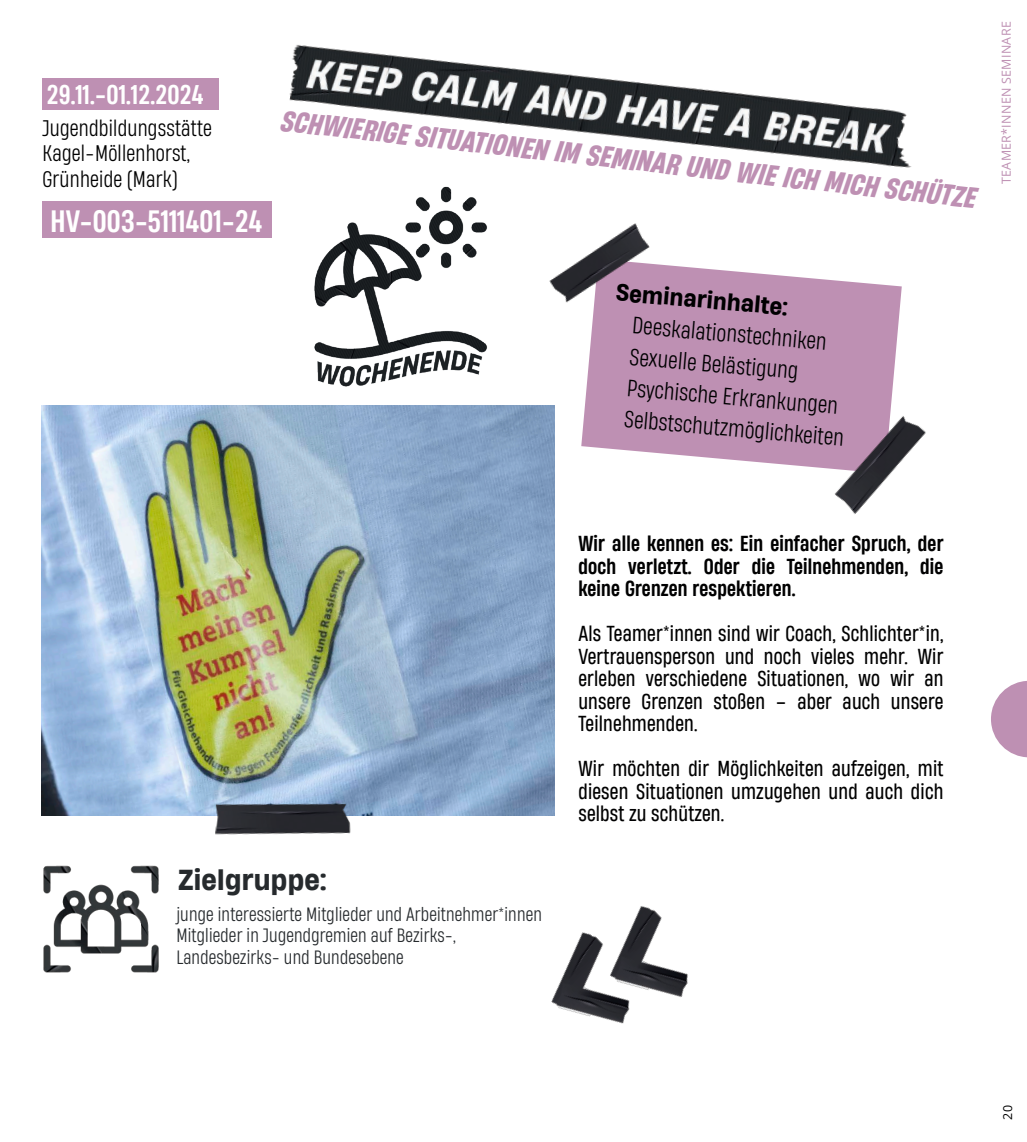
<style>
.page{position:relative;width:1027px;height:1142px;background:#fff}
.page>*{position:absolute;margin:0;border:0;box-sizing:border-box;transform-origin:0 0}
.t1{font:500 28.8px "Heading Now 55";letter-spacing:.01em;color:#fff}
.t2{font:27.68px "Heading Now Italic Variable";color:#be90b3}
.t3{font:500 27px "Heading Now 65";letter-spacing:.01em;color:#262a2d}
.t4{font:500 25.2px "Heading Now 55";letter-spacing:.01em;color:#fff}
.t5{font:22.05px/31.5px "Heading Now 53";color:#000001}
.t6{font:500 22.05px "Heading Now 65";color:#000001}
.t7{font:20.93px/25.2px "Heading Now 53";letter-spacing:.01em;color:#000001}
.t8{font:20.25px/22.5px "Heading Now 54";letter-spacing:.01em;color:#000001;text-align:justify}
.t9{font:500 20.25px/22.5px "Heading Now 55";letter-spacing:.01em;color:#000001;text-align:justify}
.t10{font:18px/21.6px "Heading Now 53";letter-spacing:.01em;color:#262a2d}
.t11{font:12.38px "Open Sans";letter-spacing:.025em;color:#be90b3}
.t12{font:12.38px "Open Sans";color:#000001}
</style>
<div class="page">
<img style="left:551px;top:906px;width:137px;height:118px">
<img style="left:42px;top:405px;width:513px;height:410px">
<img style="left:259px;top:45px;width:653px;height:157px">
<div style="left:42px;top:79px;width:177px;height:31px;background:#be90b3"></div>
<div style="left:42px;top:202px;width:230px;height:36px;background:#be90b3"></div>
<svg style="left:581px;top:265px;width:321px;height:202px;background:#c59dbb"></svg>
<img style="left:549px;top:223px;width:123px;height:94px">
<img style="left:811px;top:394px;width:115px;height:120px">
<img style="left:188px;top:789px;width:191px;height:46px">
<img style="left:43px;top:865px;width:116px;height:108px">
<svg style="left:991px;top:681px;width:36px;height:76px"></svg>
<img style="left:292px;top:168px;width:222px;height:219px">
<p class="t4" style="left:47px;top:76px;width:158px">29.11.-01.12.2024</p>
<p class="t7" style="left:42px;top:115px;width:171px">Jugendbildungsstätte<br>Kagel-Möllenhorst,<br>Grünheide (Mark)</p>
<h1 class="t1" style="left:51px;top:201px;width:213px">HV-003-5111401-24</h1>
<h2 class="t2" style="left:283px;top:105px;width:700px;rotate:6deg">SCHWIERIGE SITUATIONEN IM SEMINAR UND WIE ICH MICH SCHÜTZE</h2>
<p class="t6" style="left:617px;top:276px;width:174px;rotate:5deg">Seminarinhalte:</p>
<p class="t5" style="left:634px;top:309px;width:222px;rotate:5deg">Deeskalationstechniken<br>Sexuelle Belästigung<br>Psychische Erkrankungen<br>Selbstschutzmöglichkeiten</p>
<p class="t11" style="left:998px;top:184px;width:164px;rotate:-90deg">TEAMER*INNEN SEMINARE</p>
<h3 class="t3" style="left:179px;top:860px;width:149px">Zielgruppe:</h3>
<p class="t10" style="left:176px;top:902px;width:367px">junge interessierte Mitglieder und Arbeitnehmer*innen<br>Mitglieder in Jugendgremien auf Bezirks-,<br>Landesbezirks- und Bundesebene</p>
<p class="t9" style="left:578px;top:532px;width:367px">Wir alle kennen es: Ein einfacher Spruch, der doch verletzt. Oder die Teilnehmenden, die keine Grenzen respektieren.</p>
<p class="t8" style="left:578px;top:622px;width:366px">Als Teamer*innen sind wir Coach, Schlichter*in, Vertrauensperson und noch vieles mehr. Wir erleben verschiedene Situationen, wo wir an unsere Grenzen stoßen – aber auch unsere Teilnehmenden.</p>
<p class="t8" style="left:578px;top:756px;width:366px">Wir möchten dir Möglichkeiten aufzeigen, mit diesen Situationen umzugehen und auch dich selbst zu schützen.</p>
<p class="t12" style="left:999px;top:1119px;width:16px;rotate:-90deg">20</p>
</div>
